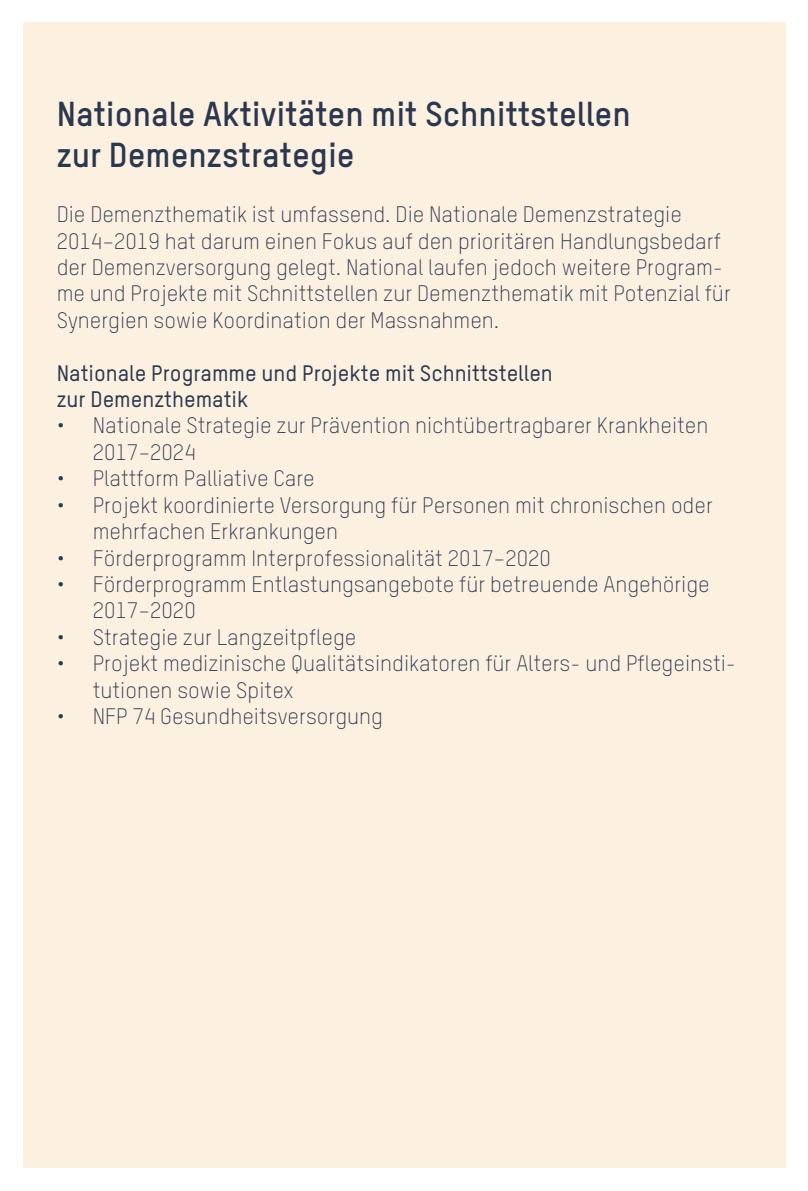
<style>
.page{position:relative;width:808px;height:1191px;background:#fff}
.page>*{position:absolute;margin:0;border:0;box-sizing:border-box;transform-origin:0 0}
.t1{font:700 34px/40.8px "TSTAR";color:#2a384f}
.t2{font:300 22px/26.4px "TSTAR";color:#2a384f}
.t3{font:500 22px/26.4px "TSTAR";color:#2a384f}
</style>
<div class="page">
<div style="left:23px;top:23px;width:762px;height:1145px;background:#fcf0e1"></div>
<h1 class="t1" style="left:57px;top:93px;width:576px">Nationale Aktivitäten mit Schnittstellen zur Demenzstrategie</h1>
<p class="t2" style="left:57px;top:201px;width:676px">Die Demenzthematik ist umfassend. Die Nationale Demenzstrategie 2014–2019 hat darum einen Fokus auf den prioritären Handlungsbedarf der Demenzversorgung gelegt. National laufen jedoch weitere Program&shy;me und Projekte mit Schnittstellen zur Demenzthematik mit Potenzial für Synergien sowie Koordination der Massnahmen.</p>
<p class="t3" style="left:57px;top:359px;width:498px">Nationale Programme und Projekte mit Schnittstellen zur Demenzthematik</p>
<p class="t2" style="left:93px;top:412px;width:617px;text-indent:-36px">• Nationale Strategie zur Prävention nichtübertragbarer Krankheiten<br>2017–2024</p>
<p class="t2" style="left:57px;top:465px;width:260px">• Plattform Palliative Care</p>
<p class="t2" style="left:93px;top:491px;width:622px;text-indent:-36px">• Projekt koordinierte Versorgung für Personen mit chronischen oder mehrfachen Erkrankungen</p>
<p class="t2" style="left:57px;top:544px;width:496px">• Förderprogramm Interprofessionalität 2017–2020</p>
<p class="t2" style="left:93px;top:571px;width:618px;text-indent:-36px">• Förderprogramm Entlastungsangebote für betreuende Angehörige<br>2017–2020</p>
<p class="t2" style="left:57px;top:623px;width:301px">• Strategie zur Langzeitpflege</p>
<p class="t2" style="left:93px;top:650px;width:645px;text-indent:-36px">• Projekt medizinische Qualitätsindikatoren für Alters- und Pflegeinsti&shy;tutionen sowie Spitex</p>
<p class="t2" style="left:57px;top:703px;width:328px">• NFP 74 Gesundheitsversorgung</p>
</div>
